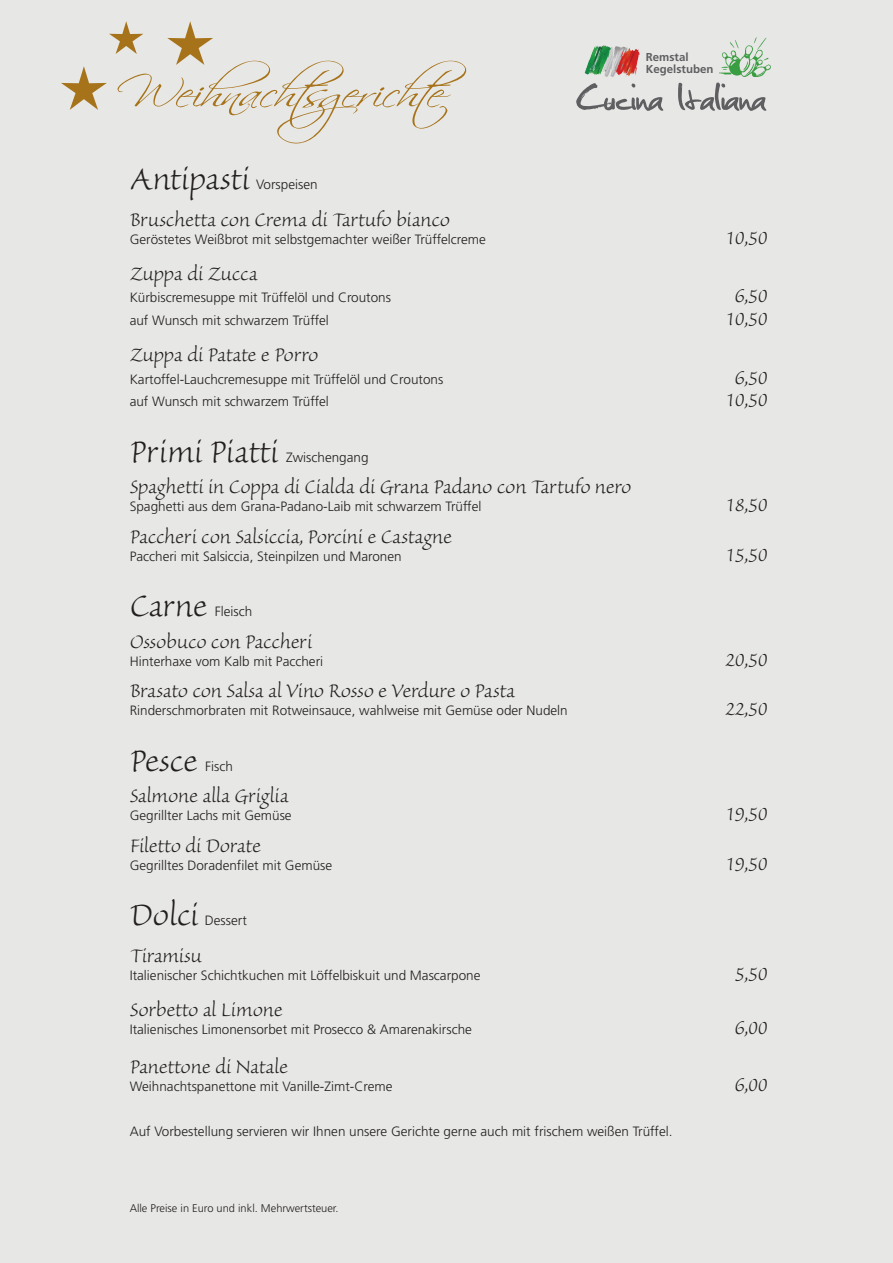
<style>
.page{position:relative;width:893px;height:1263px;background:#e7e7e5}
.page>*{position:absolute;margin:0;border:0;box-sizing:border-box;transform-origin:0 0}
.t1{font:50.55px "Christopherhand";color:#5f5f62}
.t2{font:40.5px "Scriptina Pro";color:#a7731a;scale:1.29 1}
.t3{font:300 39px "Sanvito";letter-spacing:-.005em;color:#231f20}
.t4{font:300 24px "Sanvito";letter-spacing:-.005em;color:#231f20}
.t5{font:300 13.5px "Frutiger";color:#231f20}
.t6{font:700 11.55px/11.6px "Frutiger";color:#5f5f62}
.t7{font:300 11.1px "Frutiger";color:#231f20}
</style>
<div class="page">
<svg style="left:61px;top:66px;width:46px;height:44px"></svg>
<svg style="left:167px;top:21px;width:46px;height:44px"></svg>
<svg style="left:109px;top:21px;width:34px;height:33px"></svg>
<img style="left:719px;top:37px;width:51px;height:39px">
<img style="left:584px;top:45px;width:56px;height:32px">
<h2 class="t2" style="left:133px;top:68px;width:260px">Weihnachtsgerichte</h2>
<p class="t6" style="left:646px;top:51px;width:69px">Remstal<br>Kegelstuben</p>
<h1 class="t1" style="left:576px;top:76px;width:191px">Cucina Italiana</h1>
<h3 class="t3" style="left:130px;top:160px;width:122px">Antipasti</h3>
<p class="t5" style="left:256px;top:177px;width:63px">Vorspeisen</p>
<h3 class="t4" style="left:130px;top:207px;width:322px">Bruschetta con Crema di Tartufo bianco</h3>
<p class="t5" style="left:130px;top:231px;width:358px">Geröstetes Weißbrot mit selbstgemachter weißer Trüffelcreme</p>
<h3 class="t4" style="left:725px;top:225px;width:44px">10,50</h3>
<h3 class="t4" style="left:130px;top:262px;width:129px">Zuppa di Zucca</h3>
<p class="t5" style="left:130px;top:290px;width:263px">Kürbiscremesuppe mit Trüffelöl und Croutons</p>
<h3 class="t4" style="left:735px;top:284px;width:34px">6,50</h3>
<p class="t5" style="left:130px;top:312px;width:201px">auf Wunsch mit schwarzem Trüffel</p>
<h3 class="t4" style="left:725px;top:307px;width:44px">10,50</h3>
<h3 class="t4" style="left:130px;top:343px;width:190px">Zuppa di Patate e Porro</h3>
<p class="t5" style="left:130px;top:371px;width:315px">Kartoffel-Lauchcremesuppe mit Trüffelöl und Croutons</p>
<h3 class="t4" style="left:735px;top:366px;width:34px">6,50</h3>
<p class="t5" style="left:130px;top:394px;width:201px">auf Wunsch mit schwarzem Trüffel</p>
<h3 class="t4" style="left:725px;top:388px;width:44px">10,50</h3>
<h3 class="t3" style="left:130px;top:432px;width:150px">Primi Piatti</h3>
<p class="t5" style="left:286px;top:449px;width:84px">Zwischengang</p>
<h3 class="t4" style="left:130px;top:475px;width:503px">Spaghetti in Coppa di Cialda di Grana Padano con Tartufo nero</h3>
<p class="t5" style="left:130px;top:499px;width:353px">Spaghetti aus dem Grana-Padano-Laib mit schwarzem Trüffel</p>
<h3 class="t4" style="left:725px;top:493px;width:44px">18,50</h3>
<h3 class="t4" style="left:130px;top:525px;width:324px">Paccheri con Salsiccia, Porcini e Castagne</h3>
<p class="t5" style="left:130px;top:548px;width:274px">Paccheri mit Salsiccia, Steinpilzen und Maronen</p>
<h3 class="t4" style="left:725px;top:543px;width:44px">15,50</h3>
<h3 class="t3" style="left:130px;top:587px;width:79px">Carne</h3>
<p class="t5" style="left:215px;top:604px;width:39px">Fleisch</p>
<h3 class="t4" style="left:130px;top:630px;width:184px">Ossobuco con Paccheri</h3>
<p class="t5" style="left:130px;top:653px;width:195px">Hinterhaxe vom Kalb mit Paccheri</p>
<h3 class="t4" style="left:725px;top:648px;width:44px">20,50</h3>
<h3 class="t4" style="left:130px;top:679px;width:387px">Brasato con Salsa al Vino Rosso e Verdure o Pasta</h3>
<p class="t5" style="left:130px;top:703px;width:440px">Rinderschmorbraten mit Rotweinsauce, wahlweise mit Gemüse oder Nudeln</p>
<h3 class="t4" style="left:725px;top:697px;width:44px">22,50</h3>
<h3 class="t3" style="left:130px;top:741px;width:70px">Pesce</h3>
<p class="t5" style="left:205px;top:758px;width:29px">Fisch</p>
<h3 class="t4" style="left:130px;top:784px;width:161px">Salmone alla Griglia</h3>
<p class="t5" style="left:130px;top:808px;width:163px">Gegrillter Lachs mit Gemüse</p>
<h3 class="t4" style="left:725px;top:802px;width:44px">19,50</h3>
<h3 class="t4" style="left:130px;top:834px;width:133px">Filetto di Dorate</h3>
<p class="t5" style="left:130px;top:857px;width:204px">Gegrilltes Doradenfilet mit Gemüse</p>
<h3 class="t4" style="left:725px;top:852px;width:44px">19,50</h3>
<h3 class="t3" style="left:130px;top:896px;width:71px">Dolci</h3>
<p class="t5" style="left:205px;top:913px;width:43px">Dessert</p>
<h3 class="t4" style="left:130px;top:943px;width:74px">Tiramisu</h3>
<p class="t5" style="left:130px;top:967px;width:352px">Italienischer Schichtkuchen mit Löffelbiskuit und Mascarpone</p>
<h3 class="t4" style="left:735px;top:961px;width:34px">5,50</h3>
<h3 class="t4" style="left:130px;top:998px;width:155px">Sorbetto al Limone</h3>
<p class="t5" style="left:130px;top:1021px;width:344px">Italienisches Limonensorbet mit Prosecco &amp; Amarenakirsche</p>
<h3 class="t4" style="left:735px;top:1016px;width:34px">6,00</h3>
<h3 class="t4" style="left:130px;top:1055px;width:160px">Panettone di Natale</h3>
<p class="t5" style="left:130px;top:1079px;width:264px">Weihnachtspanettone mit Vanille-Zimt-Creme</p>
<h3 class="t4" style="left:735px;top:1073px;width:34px">6,00</h3>
<p class="t5" style="left:130px;top:1124px;width:544px">Auf Vorbestellung servieren wir Ihnen unsere Gerichte gerne auch mit frischem weißen Trüffel.</p>
<p class="t7" style="left:130px;top:1202px;width:210px">Alle Preise in Euro und inkl. Mehrwertsteuer.</p>
</div>
